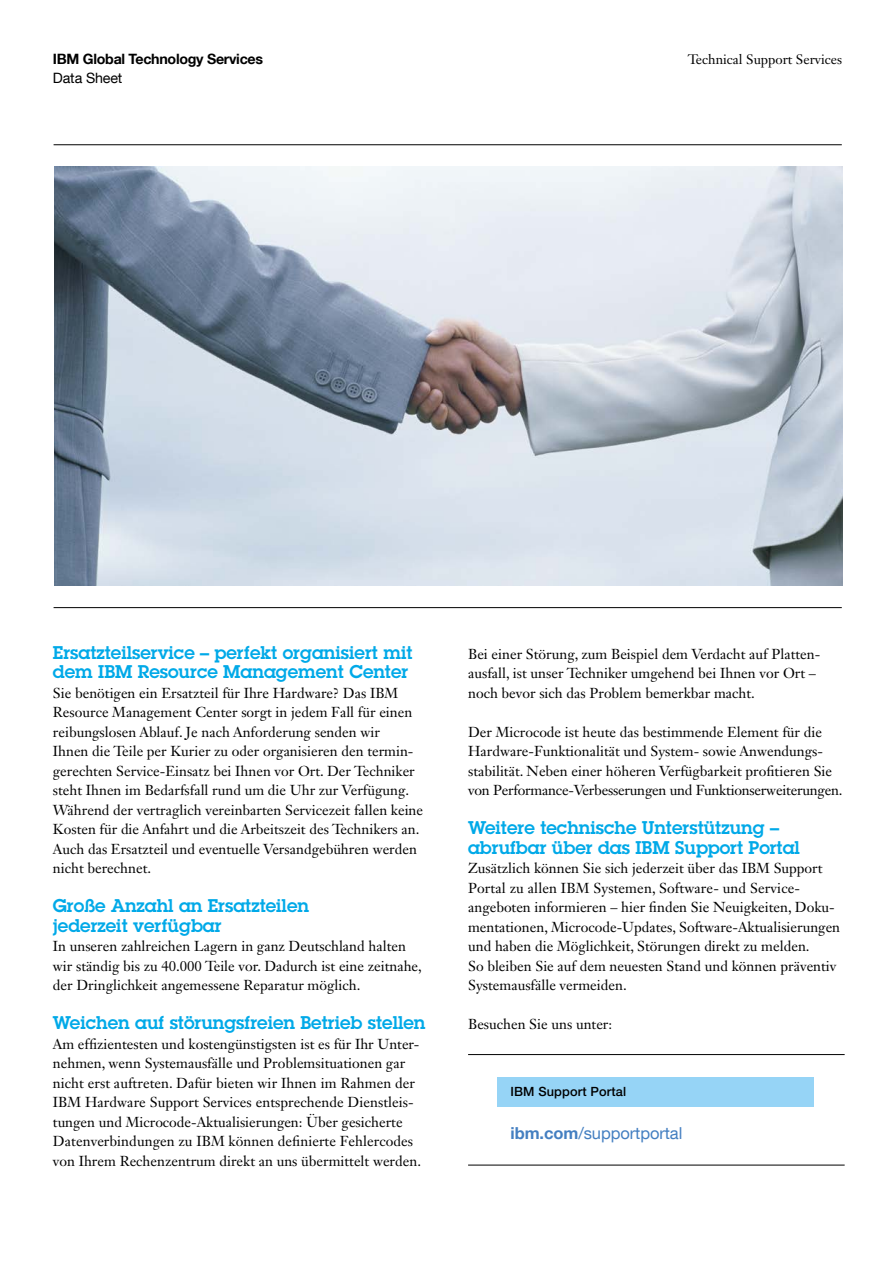
<style>
.page{position:relative;width:893px;height:1263px;background:#fff}
.page>*{position:absolute;margin:0;border:0;box-sizing:border-box;transform-origin:0 0}
.t1{font:600 18px/19.5px "Lubalin Graph Std";color:#00a9e8}
.t2{font:16.5px "Helvetica Neue LT Com";letter-spacing:-.005em;color:#447fc1}
.t3{font:14.25px/19.5px "Janson Text LT Std";color:#000}
.t4{font:700 14.25px "Helvetica Neue LT Com";letter-spacing:-.02em;color:#000}
.t5{font:14.25px "Helvetica Neue LT Com";letter-spacing:-.01em;color:#000}
.t6{font:13.5px "Janson Text LT Std";color:#000}
.t7{font:500 12.75px "Helvetica Neue LT Std";letter-spacing:.01em;color:#000}
.s1{font-weight:700}
</style>
<div class="page">
<img style="left:54px;top:167px;width:788px;height:418px">
<hr style="left:54px;top:607px;width:788px;height:1px;background:#000">
<hr style="left:54px;top:144px;width:788px;height:1px;background:#000">
<div style="left:498px;top:1077px;width:316px;height:29px;background:#96d4f6"></div>
<hr style="left:468px;top:1054px;width:377px;height:1px;background:#000">
<hr style="left:468px;top:1165px;width:377px;height:1px;background:#000">
<p class="t4" style="left:53px;top:50px;width:212px">IBM Global Technology Services</p>
<p class="t6" style="left:688px;top:51px;width:156px">Technical Support Services</p>
<p class="t5" style="left:53px;top:69px;width:71px">Data Sheet</p>
<p class="t1" style="left:53px;top:642px;width:361px">Ersatzteilservice – perfekt organisiert mit dem IBM Resource Management Center</p>
<p class="t3" style="left:53px;top:683px;width:372px">Sie benötigen ein Ersatzteil für Ihre Hardware? Das IBM Resource Management Center sorgt in jedem Fall für einen reibungslosen Ablauf. Je nach Anforderung senden wir<br>Ihnen die Teile per Kurier zu oder organisieren den termin&shy;gerechten Service-Einsatz bei Ihnen vor Ort. Der Techniker steht Ihnen im Bedarfsfall rund um die Uhr zur Verfügung.<br>Während der vertraglich vereinbarten Servicezeit fallen keine Kosten für die Anfahrt und die Arbeitszeit des Technikers an.<br>Auch das Ersatzteil und eventuelle Versandgebühren werden nicht berechnet.</p>
<p class="t1" style="left:53px;top:896px;width:258px">Große Anzahl an Ersatzteilen jederzeit verfügbar</p>
<p class="t3" style="left:53px;top:936px;width:370px">In unseren zahlreichen Lagern in ganz Deutschland halten wir ständig bis zu 40.000 Teile vor. Dadurch ist eine zeitnahe, der Dringlichkeit angemessene Reparatur möglich.</p>
<p class="t1" style="left:53px;top:1013px;width:374px">Weichen auf störungsfreien Betrieb stellen</p>
<p class="t3" style="left:53px;top:1034px;width:370px">Am effizientesten und kostengünstigsten ist es für Ihr Unter&shy;nehmen, wenn Systemausfälle und Problemsituationen gar nicht erst auftreten. Dafür bieten wir Ihnen im Rahmen der IBM Hardware Support Services entsprechende Dienstleis&shy;tungen und Microcode-Aktualisierungen: Über gesicherte Datenverbindungen zu IBM können definierte Fehlercodes von Ihrem Rechenzentrum direkt an uns übermittelt werden.</p>
<p class="t3" style="left:468px;top:644px;width:354px">Bei einer Störung, zum Beispiel dem Verdacht auf Platten&shy;ausfall, ist unser Techniker umgehend bei Ihnen vor Ort – noch bevor sich das Problem bemerkbar macht.</p>
<p class="t3" style="left:468px;top:722px;width:376px">Der Microcode ist heute das bestimmende Element für die Hardware-Funktionalität und System- sowie Anwendungs&shy;stabilität. Neben einer höheren Verfügbarkeit profitieren Sie von Performance-Verbesserungen und Funktionserweiterungen.</p>
<p class="t1" style="left:468px;top:818px;width:333px">Weitere technische Unterstützung – abrufbar über das IBM Support Portal</p>
<p class="t3" style="left:468px;top:858px;width:374px">Zusätzlich können Sie sich jederzeit über das IBM Support Portal zu allen IBM Systemen, Software- und Service--- angeboten informieren – hier finden Sie Neuigkeiten, Doku&shy;mentationen, Microcode-Updates, Software-Aktualisierungen und haben die Möglichkeit, Störungen direkt zu melden.<br>So bleiben Sie auf dem neuesten Stand und können präventiv Systemausfälle vermeiden.</p>
<p class="t3" style="left:468px;top:1014px;width:146px">Besuchen Sie uns unter:</p>
<p class="t7" style="left:510px;top:1084px;width:117px">IBM Support Portal</p>
<p class="t2" style="left:510px;top:1123px;width:173px"><span class="s1">ibm.com</span>/supportportal</p>
</div>
